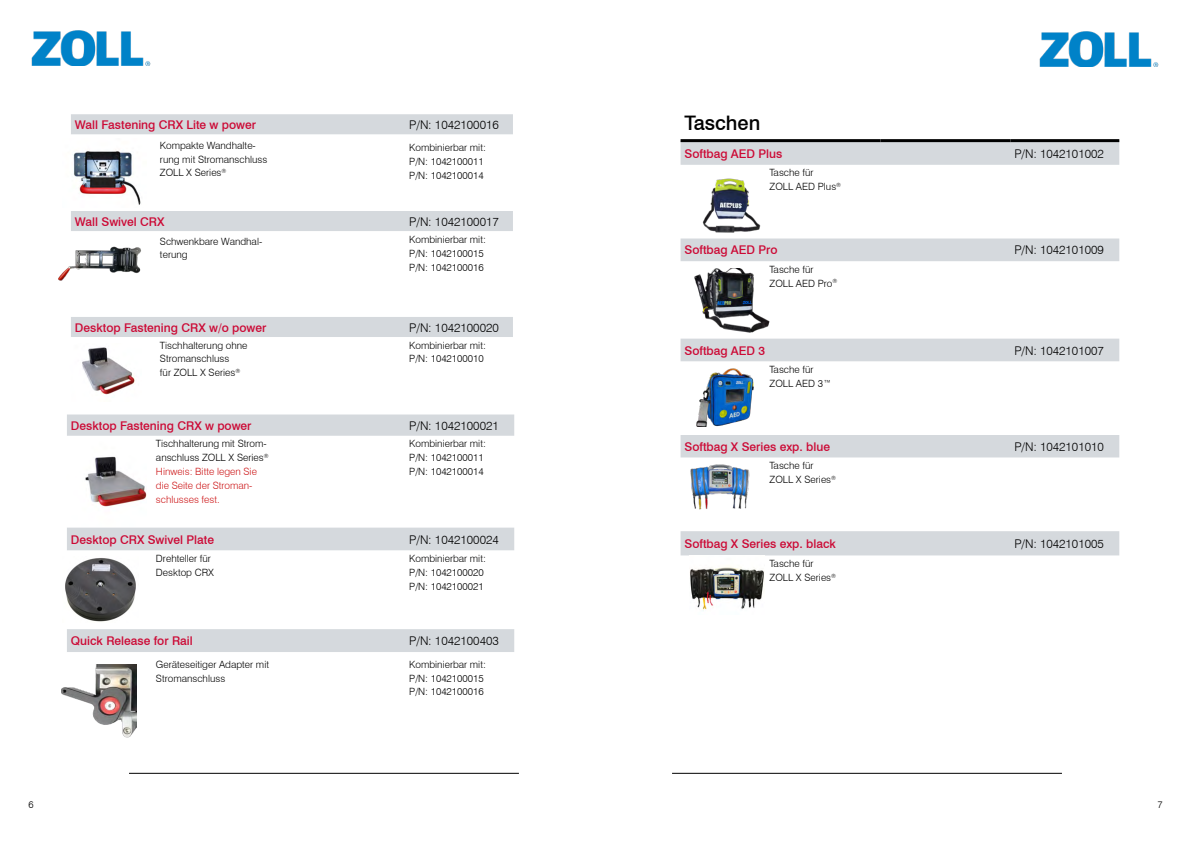
<style>
.page{position:relative;width:1191px;height:842px;background:#fff}
.page>*{position:absolute;margin:0;border:0;box-sizing:border-box;transform-origin:0 0}
.t1{font:500 20px "Swiss 721 BT";color:#000}
.t2{font:500 12px "Swiss 721 BT";color:#cc0935}
.t3{font:300 12px "Swiss 721 BT";color:#000}
.t4{font:300 10px/13.8px "Swiss 721 BT";color:#000}
.t5{font:300 10px/13.8px "Swiss 721 BT";color:#cd1719}
.t6{font:300 9.7px "Swiss 721 BT";color:#000}
.s1{color:#000}
</style>
<div class="page">
<hr style="left:129px;top:773px;width:390px;height:1px;background:#000">
<hr style="left:672px;top:773px;width:390px;height:1px;background:#000">
<svg style="left:67px;top:414px;width:447px;height:238px"></svg>
<svg style="left:71px;top:114px;width:442px;height:223px"></svg>
<img style="left:31px;top:30px;width:120px;height:35px">
<img style="left:82px;top:347px;width:53px;height:48px">
<img style="left:67px;top:437px;width:79px;height:89px">
<img style="left:62px;top:665px;width:74px;height:73px">
<svg style="left:680px;top:142px;width:439px;height:413px"></svg>
<hr style="left:680px;top:139px;width:200px;height:3px;background:#000">
<hr style="left:880px;top:139px;width:130px;height:3px;background:#000">
<hr style="left:1010px;top:139px;width:109px;height:3px;background:#000">
<img style="left:698px;top:177px;width:68px;height:59px">
<img style="left:690px;top:269px;width:79px;height:70px">
<img style="left:692px;top:364px;width:74px;height:62px">
<img style="left:688px;top:462px;width:78px;height:52px">
<img style="left:690px;top:566px;width:74px;height:45px">
<img style="left:1039px;top:31px;width:120px;height:35px">
<img style="left:58px;top:239px;width:91px;height:51px">
<img style="left:71px;top:138px;width:75px;height:69px">
<img style="left:65px;top:557px;width:74px;height:65px">
<p class="t2" style="left:75px;top:117px;width:183px">Wall Fastening CRX Lite w power</p>
<p class="t3" style="left:409px;top:117px;width:91px">P/N: 1042100016</p>
<p class="t4" style="left:160px;top:138px;width:109px">Kompakte Wandhalte&shy;rung mit Stromanschluss<br>ZOLL X Series<sup>®</sup></p>
<p class="t4" style="left:409px;top:141px;width:78px">Kombinierbar mit:<br>P/N: 1042100011<br>P/N: 1042100014</p>
<p class="t2" style="left:75px;top:214px;width:91px">Wall Swivel CRX</p>
<p class="t3" style="left:409px;top:214px;width:91px">P/N: 1042100017</p>
<p class="t4" style="left:160px;top:235px;width:104px;line-height:13px">Schwenkbare Wandhal&shy;terung</p>
<p class="t4" style="left:409px;top:233px;width:78px">Kombinierbar mit:<br>P/N: 1042100015<br>P/N: 1042100016</p>
<p class="t2" style="left:75px;top:320px;width:193px">Desktop Fastening CRX w/o power</p>
<p class="t3" style="left:409px;top:320px;width:91px">P/N: 1042100020</p>
<p class="t4" style="left:160px;top:338px;width:89px">Tischhalterung ohne<br>Stromanschluss<br>für ZOLL X Series<sup>®</sup></p>
<p class="t4" style="left:409px;top:338px;width:78px">Kombinierbar mit:<br>P/N: 1042100010</p>
<p class="t2" style="left:71px;top:418px;width:182px">Desktop Fastening CRX w power</p>
<p class="t3" style="left:409px;top:418px;width:91px">P/N: 1042100021</p>
<p class="t5" style="left:156px;top:437px;width:114px"><span class="s1">Tischhalterung mit Strom&shy;anschluss ZOLL X Series</span><sup>®<br></sup>Hinweis: Bitte legen Sie die Seite der Stroman&shy;schlusses fest.</p>
<p class="t4" style="left:409px;top:437px;width:78px">Kombinierbar mit:<br>P/N: 1042100011<br>P/N: 1042100014</p>
<p class="t2" style="left:71px;top:532px;width:145px">Desktop CRX Swivel Plate</p>
<p class="t3" style="left:409px;top:532px;width:91px">P/N: 1042100024</p>
<p class="t4" style="left:156px;top:551px;width:60px">Drehteller für<br>Desktop CRX</p>
<p class="t4" style="left:409px;top:551px;width:78px">Kombinierbar mit:<br>P/N: 1042100020<br>P/N: 1042100021</p>
<p class="t2" style="left:71px;top:634px;width:123px">Quick Release for Rail</p>
<p class="t3" style="left:409px;top:634px;width:91px">P/N: 1042100403</p>
<p class="t4" style="left:156px;top:657px;width:115px">Geräteseitiger Adapter mit<br>Stromanschluss</p>
<p class="t4" style="left:409px;top:657px;width:78px">Kombinierbar mit:<br>P/N: 1042100015<br>P/N: 1042100016</p>
<h1 class="t1" style="left:684px;top:110px;width:77px">Taschen</h1>
<p class="t2" style="left:684px;top:146px;width:99px">Softbag AED Plus</p>
<p class="t3" style="left:1014px;top:146px;width:91px">P/N: 1042101002</p>
<p class="t4" style="left:769px;top:166px;width:73px">Tasche für<br>ZOLL AED Plus<sup>®</sup></p>
<p class="t2" style="left:684px;top:243px;width:95px">Softbag AED Pro</p>
<p class="t3" style="left:1014px;top:243px;width:91px">P/N: 1042101009</p>
<p class="t4" style="left:769px;top:262px;width:69px">Tasche für<br>ZOLL AED Pro<sup>®</sup></p>
<p class="t2" style="left:684px;top:343px;width:82px">Softbag AED 3</p>
<p class="t3" style="left:1014px;top:343px;width:91px">P/N: 1042101007</p>
<p class="t4" style="left:769px;top:362px;width:63px">Tasche für<br>ZOLL AED 3™</p>
<p class="t2" style="left:684px;top:439px;width:147px">Softbag X Series exp. blue</p>
<p class="t3" style="left:1014px;top:439px;width:91px">P/N: 1042101010</p>
<p class="t4" style="left:769px;top:458px;width:68px">Tasche für<br>ZOLL X Series<sup>®</sup></p>
<p class="t2" style="left:684px;top:536px;width:153px">Softbag X Series exp. black</p>
<p class="t3" style="left:1014px;top:536px;width:91px">P/N: 1042101005</p>
<p class="t4" style="left:769px;top:556px;width:68px">Tasche für<br>ZOLL X Series<sup>®</sup></p>
<p class="t6" style="left:28px;top:798px;width:7px">6</p>
<p class="t6" style="left:1157px;top:798px;width:7px">7</p>
</div>
